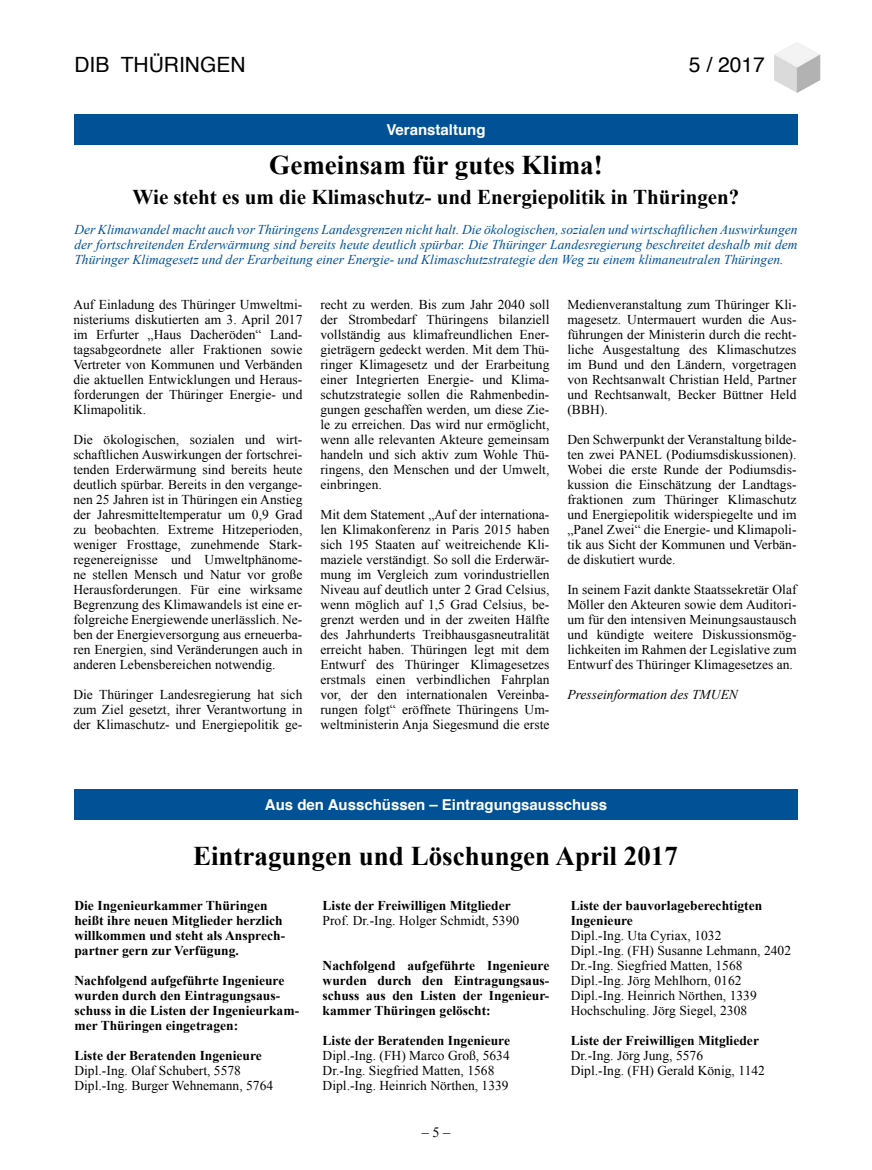
<style>
.page{position:relative;width:872px;height:1170px;background:#fff}
.page>*{position:absolute;margin:0;border:0;box-sizing:border-box;transform-origin:0 0}
.t1{font:700 27px "Times New Roman";color:#000}
.t2{font:700 21px "Times New Roman";color:#000}
.t3{font:21px "Helvetica";color:#000}
.t4{font:700 15px "Helvetica";color:#fff}
.t5{font:14.25px "Times New Roman";color:#000}
.t6{font:13.5px/15px "Times New Roman";color:#000;text-align:justify}
.t7{font:700 13.5px/15px "Times New Roman";color:#000}
.t8{font:italic 13.5px/15px "Times New Roman";color:#005196;text-align:justify}
.t9{font:italic 13.5px "Times New Roman";color:#000}
</style>
<div class="page">
<img style="left:774px;top:43px;width:46px;height:50px">
<div style="left:74px;top:114px;width:723px;height:30px;background:#005196"></div>
<div style="left:74px;top:789px;width:723px;height:30px;background:#005196"></div>
<h2 class="t3" style="left:74px;top:49px;width:173px">DIB THÜRINGEN</h2>
<h2 class="t3" style="left:689px;top:49px;width:77px">5 / 2017</h2>
<p class="t4" style="left:386px;top:117px;width:101px">Veranstaltung</p>
<h1 class="t1" style="left:269px;top:146px;width:335px">Gemeinsam für gutes Klima!</h1>
<h2 class="t2" style="left:133px;top:182px;width:608px">Wie steht es um die Klimaschutz- und Energiepolitik in Thüringen?</h2>
<p class="t8" style="left:74px;top:222px;width:724px">Der Klimawandel macht auch vor Thüringens Landesgrenzen nicht halt. Die ökologischen, sozialen und wirtschaftlichen Auswirkungen der fortschreitenden Erderwärmung sind bereits heute deutlich spürbar. Die Thüringer Landesregierung beschreitet deshalb mit dem Thüringer Klimagesetz und der Erarbeitung einer Energie- und Klimaschutzstrategie den Weg zu einem klimaneutralen Thüringen.</p>
<p class="t6" style="left:73px;top:297px;width:230px">Auf Einladung des Thüringer Umweltmi&shy;nisteriums diskutierten am 3. April 2017 im Erfurter „Haus Dacheröden“ Land&shy;tagsabgeordnete aller Fraktionen sowie Vertreter von Kommunen und Verbänden die aktuellen Entwicklungen und Heraus&shy;forderungen der Thüringer Energie- und Klimapolitik.</p>
<p class="t6" style="left:73px;top:432px;width:230px">Die ökologischen, sozialen und wirt&shy;schaftlichen Auswirkungen der fortschrei&shy;tenden Erderwärmung sind bereits heute deutlich spürbar. Bereits in den vergange&shy;nen 25 Jahren ist in Thüringen ein Anstieg der Jahresmitteltemperatur um 0,9 Grad zu beobachten. Extreme Hitzeperioden, weniger Frosttage, zunehmende Stark&shy;regenereignisse und Umweltphänome&shy;ne stellen Mensch und Natur vor große Herausforderungen. Für eine wirksame Begrenzung des Klimawandels ist eine er&shy;folgreiche Energiewende unerlässlich. Ne&shy;ben der Energieversorgung aus erneuerba&shy;ren Energien, sind Veränderungen auch in anderen Lebensbereichen notwendig.</p>
<p class="t6" style="left:73px;top:687px;width:230px">Die Thüringer Landesregierung hat sich zum Ziel gesetzt, ihrer Verantwortung in der Klimaschutz- und Energiepolitik ge-</p>
<p class="t6" style="left:320px;top:297px;width:230px">recht zu werden. Bis zum Jahr 2040 soll der Strombedarf Thüringens bilanziell vollständig aus klimafreundlichen Ener&shy;gieträgern gedeckt werden. Mit dem Thü&shy;ringer Klimagesetz und der Erarbeitung einer Integrierten Energie- und Klima&shy;schutzstrategie sollen die Rahmenbedin&shy;gungen geschaffen werden, um diese Zie&shy;le zu erreichen. Das wird nur ermöglicht, wenn alle relevanten Akteure gemeinsam handeln und sich aktiv zum Wohle Thü&shy;ringens, den Menschen und der Umwelt, einbringen.</p>
<p class="t6" style="left:320px;top:507px;width:230px">Mit dem Statement „Auf der internationa&shy;len Klimakonferenz in Paris 2015 haben sich 195 Staaten auf weitreichende Kli&shy;maziele verständigt. So soll die Erderwär&shy;mung im Vergleich zum vorindustriellen Niveau auf deutlich unter 2 Grad Celsius, wenn möglich auf 1,5 Grad Celsius, be&shy;grenzt werden und in der zweiten Hälfte des Jahrhunderts Treibhausgasneutralität erreicht haben. Thüringen legt mit dem Entwurf des Thüringer Klimagesetzes erstmals einen verbindlichen Fahrplan vor, der den internationalen Vereinba&shy;rungen folgt“ eröffnete Thüringens Um&shy;weltministerin Anja Siegesmund die erste</p>
<p class="t6" style="left:567px;top:297px;width:230px">Medienveranstaltung zum Thüringer Kli&shy;magesetz. Untermauert wurden die Aus&shy;führungen der Ministerin durch die recht&shy;liche Ausgestaltung des Klimaschutzes im Bund und den Ländern, vorgetragen von Rechtsanwalt Christian Held, Partner und Rechtsanwalt, Becker Büttner Held (BBH).</p>
<p class="t6" style="left:567px;top:432px;width:230px">Den Schwerpunkt der Veranstaltung bilde&shy;ten zwei PANEL (Podiumsdiskussionen).<br>Wobei die erste Runde der Podiumsdis&shy;kussion die Einschätzung der Landtags&shy;fraktionen zum Thüringer Klimaschutz und Energiepolitik widerspiegelte und im „Panel Zwei“ die Energie- und Klimapoli&shy;tik aus Sicht der Kommunen und Verbän&shy;de diskutiert wurde.</p>
<p class="t6" style="left:567px;top:582px;width:230px">In seinem Fazit dankte Staatssekretär Olaf Möller den Akteuren sowie dem Auditori&shy;um für den intensiven Meinungsaustausch und kündigte weitere Diskussionsmög&shy;lichkeiten im Rahmen der Legislative zum Entwurf des Thüringer Klimagesetzes an.</p>
<p class="t9" style="left:567px;top:685px;width:172px">Presseinformation des TMUEN</p>
<p class="t4" style="left:265px;top:792px;width:344px">Aus den Ausschüssen – Eintragungsausschuss</p>
<h1 class="t1" style="left:193px;top:836px;width:486px">Eintragungen und Löschungen April 2017</h1>
<p class="t7" style="left:74px;top:897px;width:212px">Die Ingenieurkammer Thüringen heißt ihre neuen Mitglieder herzlich willkommen und steht als Ansprech&shy;partner gern zur Verfügung.</p>
<p class="t7" style="left:74px;top:972px;width:226px">Nachfolgend aufgeführte Ingenieure wurden durch den Eintragungsaus&shy;schuss in die Listen der Ingenieurkam&shy;mer Thüringen eingetragen:</p>
<p class="t7" style="left:74px;top:1047px;width:189px">Liste der Beratenden Ingenieure</p>
<p class="t6" style="left:74px;top:1062px;width:200px">Dipl.-Ing. Olaf Schubert, 5578<br>Dipl.-Ing. Burger Wehnemann, 5764</p>
<p class="t7" style="left:322px;top:897px;width:190px">Liste der Freiwilligen Mitglieder</p>
<p class="t6" style="left:322px;top:912px;width:198px">Prof. Dr.-Ing. Holger Schmidt, 5390</p>
<p class="t7" style="left:322px;top:957px;width:228px;text-align:justify">Nachfolgend aufgeführte Ingenieure wurden durch den Eintragungsaus&shy;schuss aus den Listen der Ingenieur&shy;kammer Thüringen gelöscht:</p>
<p class="t7" style="left:322px;top:1032px;width:189px">Liste der Beratenden Ingenieure</p>
<p class="t6" style="left:322px;top:1047px;width:189px;text-align:left">Dipl.-Ing. (FH) Marco Groß, 5634<br>Dr.-Ing. Siegfried Matten, 1568<br>Dipl.-Ing. Heinrich Nörthen, 1339</p>
<p class="t5" style="left:422px;top:1122px;width:30px">– 5 –</p>
<p class="t7" style="left:570px;top:897px;width:193px">Liste der bauvorlageberechtigten<br>Ingenieure</p>
<p class="t6" style="left:570px;top:927px;width:222px;text-align:left">Dipl.-Ing. Uta Cyriax, 1032<br>Dipl.-Ing. (FH) Susanne Lehmann, 2402<br>Dr.-Ing. Siegfried Matten, 1568<br>Dipl.-Ing. Jörg Mehlhorn, 0162<br>Dipl.-Ing. Heinrich Nörthen, 1339<br>Hochschuling. Jörg Siegel, 2308</p>
<p class="t7" style="left:570px;top:1032px;width:190px">Liste der Freiwilligen Mitglieder</p>
<p class="t6" style="left:570px;top:1047px;width:196px">Dr.-Ing. Jörg Jung, 5576<br>Dipl.-Ing. (FH) Gerald König, 1142</p>
</div>
